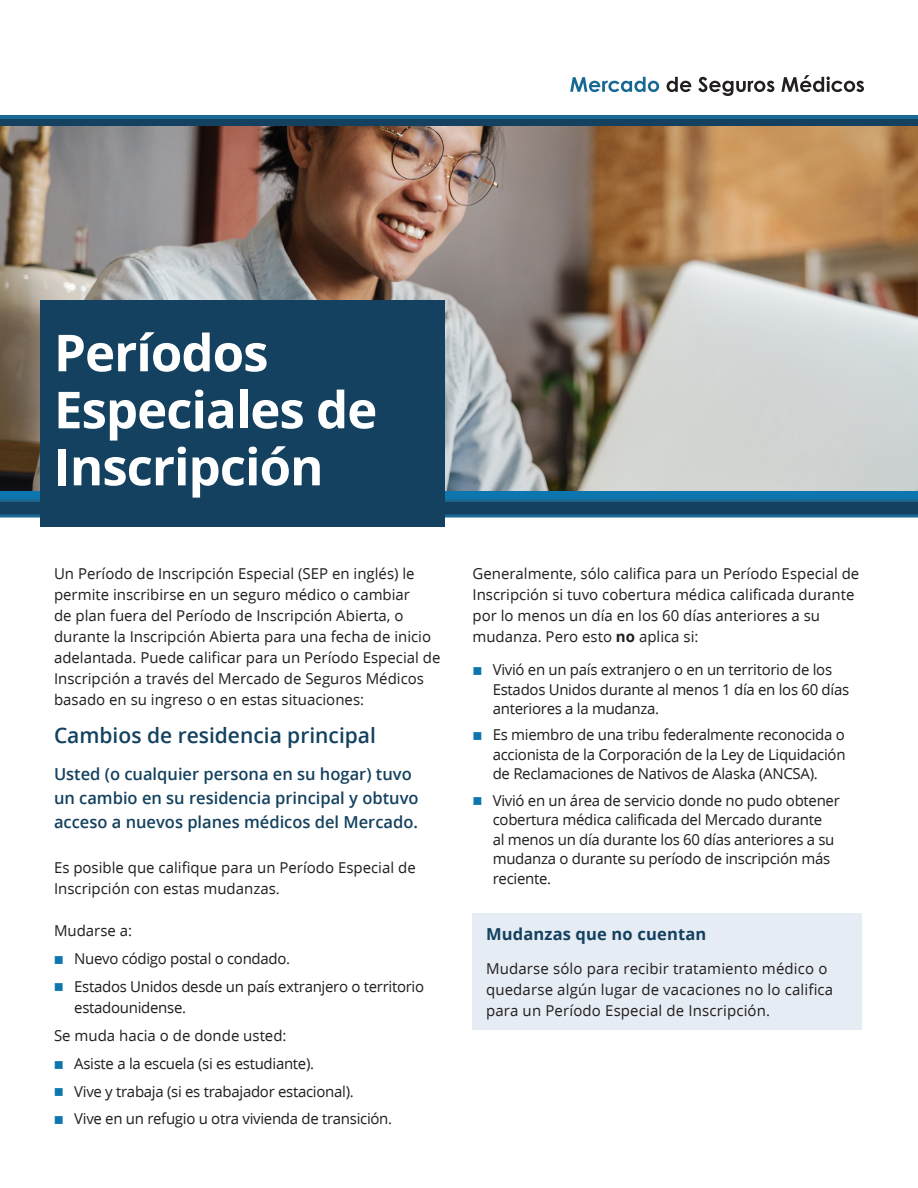
<style>
.page{position:relative;width:918px;height:1188px;background:#fff}
.page>*{position:absolute;margin:0;border:0;box-sizing:border-box;transform-origin:0 0}
.t1{font:700 51px/57px "Open Sans";letter-spacing:-.02em;color:#fff}
.t2{font:600 21px "Open Sans";color:#13415f}
.t3{font:600 16.5px/24px "Open Sans";color:#13415f}
.t4{font:700 16.5px "Open Sans";letter-spacing:.01em;color:#13415f}
.text_no_indent{font:15px/21px "Open Sans";color:#231f20}
.text_no_indent-2{font:15px/19.5px "Open Sans";letter-spacing:-.02em;color:#231f20}
.s1{color:#0d76ae}
.s2{font-weight:700}
</style>
<div class="page">
<div style="left:0;top:119px;width:918px;height:7px;background:#13415f"></div>
<hr style="left:0;top:116px;width:918px;height:3px;background:#1a6893">
<svg style="left:570px;top:77px;width:89px;height:15px"></svg>
<svg style="left:667px;top:77px;width:24px;height:15px"></svg>
<svg style="left:698px;top:77px;width:76px;height:19px"></svg>
<svg style="left:781px;top:75px;width:83px;height:17px"></svg>
<div style="left:0;top:490px;width:918px;height:10px;background:#0d76ae"></div>
<svg style="left:0;top:499px;width:918px;height:19px;background:#1b5173"></svg>
<img style="left:0;top:126px;width:918px;height:364px">
<div style="left:40px;top:301px;width:406px;height:226px;background:#13415f"></div>
<div style="left:472px;top:914px;width:390px;height:116px;background:#e6ecf4"></div>
<h1 class="t1" style="left:54px;top:325px;width:325px">Períodos<br>Especiales de<br>Inscripción</h1>
<p class="text_no_indent" style="left:54px;top:563px;width:388px">Un Período de Inscripción Especial (SEP en inglés) le permite inscribirse en un seguro médico o cambiar<br>de plan fuera del Período de Inscripción Abierta, o durante la Inscripción Abierta para una fecha de inicio adelantada. Puede calificar para un Período Especial de Inscripción a través del Mercado de Seguros Médicos basado en su ingreso o en estas situaciones:</p>
<h2 class="t2" style="left:54px;top:723px;width:324px">Cambios de residencia principal</h2>
<h3 class="t3" style="left:54px;top:762px;width:366px">Usted (o cualquier persona en su hogar) tuvo un cambio en su residencia principal y obtuvo acceso a nuevos planes médicos del Mercado.</h3>
<p class="text_no_indent" style="left:54px;top:857px;width:363px">Es posible que califique para un Período Especial de<br>Inscripción con estas mudanzas.</p>
<p class="text_no_indent" style="left:54px;top:920px;width:80px">Mudarse a:</p>
<p class="text_no_indent-2" style="left:54px;top:949px;width:238px"><span class="s1">■</span> Nuevo código postal o condado.</p>
<p class="text_no_indent-2" style="left:74px;top:976px;width:351px;line-height:21px;text-indent:-20px"><span class="s1">■</span> Estados Unidos desde un país extranjero o territorio estadounidense.</p>
<p class="text_no_indent" style="left:54px;top:1025px;width:234px">Se muda hacia o de donde usted:</p>
<p class="text_no_indent-2" style="left:54px;top:1054px;width:262px"><span class="s1">■</span> Asiste a la escuela (si es estudiante).</p>
<p class="text_no_indent-2" style="left:54px;top:1082px;width:301px"><span class="s1">■</span> Vive y trabaja (si es trabajador estacional).</p>
<p class="text_no_indent-2" style="left:54px;top:1109px;width:340px"><span class="s1">■</span> Vive en un refugio u otra vivienda de transición.</p>
<p class="text_no_indent" style="left:472px;top:563px;width:388px">Generalmente, sólo califica para un Período Especial de Inscripción si tuvo cobertura médica calificada durante por lo menos un día en los 60 días anteriores a su mudanza. Pero esto <span class="s2">no</span> aplica si:</p>
<p class="text_no_indent-2" style="left:493px;top:660px;width:358px;text-indent:-20px"><span class="s1">■</span> Vivió en un país extranjero o en un territorio de los<br>Estados Unidos durante al menos 1 día en los 60 días anteriores a la mudanza.</p>
<p class="text_no_indent" style="left:493px;top:725px;width:354px;line-height:19.5px;text-align:justify;text-indent:-20px"><span class="s1">■</span> Es miembro de una tribu federalmente reconocida o accionista de la Corporación de la Ley de Liquidación de Reclamaciones de Nativos de Alaska (ANCSA).</p>
<p class="text_no_indent-2" style="left:493px;top:791px;width:349px;text-indent:-20px"><span class="s1">■</span> Vivió en un área de servicio donde no pudo obtener cobertura médica calificada del Mercado durante<br>al menos un día durante los 60 días anteriores a su mudanza o durante su período de inscripción más reciente.</p>
<p class="t4" style="left:486px;top:925px;width:222px">Mudanzas que no cuentan</p>
<p class="text_no_indent" style="left:486px;top:959px;width:349px">Mudarse sólo para recibir tratamiento médico o quedarse algún lugar de vacaciones no lo califica para un Período Especial de Inscripción.</p>
</div>
